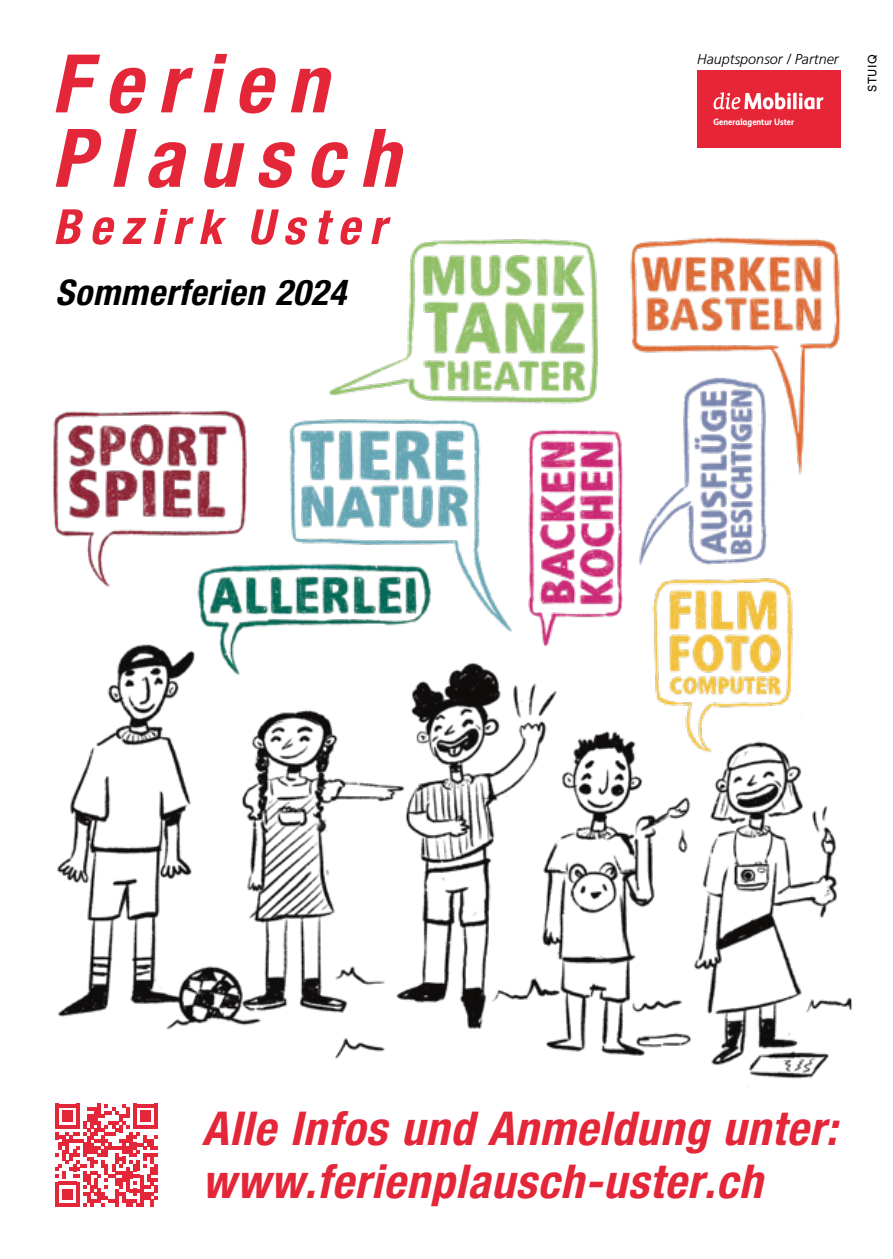
<style>
.page{position:relative;width:893px;height:1259px;background:#fff}
.page>*{position:absolute;margin:0;border:0;box-sizing:border-box;transform-origin:0 0}
.t1{font:italic 700 condensed 46.8px/52.2px "Helvetica Neue LT Std";letter-spacing:.02em;color:#e42639}
.t2{font:italic 700 condensed 35.4px "Helvetica Neue LT Std";letter-spacing:.02em;color:#000}
.t3{font:italic 300 14.4px "Frutiger LT Std";color:#000}
.t4{font:12px "Circular XX";letter-spacing:.04em;color:#000}
.t5{font:700 9px "Mobiliar Realist";color:#fff}
</style>
<div class="page">
<div style="left:697px;top:71px;width:143px;height:77px;background:#e62636"></div>
<hr style="left:793px;top:92px;width:3px;height:17px;background:#fff">
<svg style="left:799px;top:93px;width:24px;height:16px"></svg>
<svg style="left:714px;top:92px;width:77px;height:17px"></svg>
<svg style="left:56px;top:55px;width:44px;height:57px"></svg>
<svg style="left:109px;top:68px;width:37px;height:45px"></svg>
<svg style="left:161px;top:68px;width:32px;height:44px"></svg>
<svg style="left:204px;top:54px;width:23px;height:58px"></svg>
<svg style="left:239px;top:68px;width:37px;height:45px"></svg>
<svg style="left:291px;top:68px;width:41px;height:44px"></svg>
<svg style="left:56px;top:129px;width:46px;height:58px"></svg>
<svg style="left:113px;top:129px;width:24px;height:58px"></svg>
<svg style="left:148px;top:142px;width:38px;height:46px"></svg>
<svg style="left:204px;top:143px;width:41px;height:45px"></svg>
<svg style="left:258px;top:142px;width:37px;height:46px"></svg>
<svg style="left:311px;top:142px;width:37px;height:46px"></svg>
<svg style="left:363px;top:129px;width:41px;height:58px"></svg>
<svg style="left:251px;top:209px;width:56px;height:36px"></svg>
<svg style="left:318px;top:210px;width:15px;height:34px"></svg>
<svg style="left:340px;top:217px;width:23px;height:22px"></svg>
<svg style="left:372px;top:217px;width:19px;height:22px"></svg>
<svg style="left:55px;top:209px;width:28px;height:35px"></svg>
<svg style="left:92px;top:217px;width:23px;height:28px"></svg>
<svg style="left:122px;top:218px;width:24px;height:26px"></svg>
<svg style="left:154px;top:209px;width:14px;height:35px"></svg>
<svg style="left:174px;top:217px;width:20px;height:27px"></svg>
<svg style="left:200px;top:209px;width:27px;height:35px"></svg>
<svg style="left:55px;top:1103px;width:103px;height:103px"></svg>
<img style="left:57px;top:644px;width:796px;height:435px">
<img style="left:614px;top:578px;width:191px;height:180px">
<img style="left:639px;top:491px;width:129px;height:74px">
<img style="left:524px;top:429px;width:105px;height:220px">
<img style="left:327px;top:239px;width:271px;height:165px">
<img style="left:162px;top:564px;width:284px;height:118px">
<img style="left:271px;top:399px;width:253px;height:268px">
<img style="left:52px;top:410px;width:198px;height:182px">
<img style="left:625px;top:237px;width:216px;height:254px">
<p class="t2" style="left:55px;top:271px;width:292px">Sommerferien 2024</p>
<p class="t3" style="left:697px;top:50px;width:143px">Hauptsponsor / Partner</p>
<p class="t5" style="left:714px;top:117px;width:82px">Generalagentur Uster</p>
<p class="t4" style="left:864px;top:92px;width:39px;rotate:-90deg">STUIQ</p>
<p class="t1" style="left:202px;top:1103px;width:636px">Alle Infos und Anmeldung unter: www.ferienplausch-uster.ch</p>
</div>
